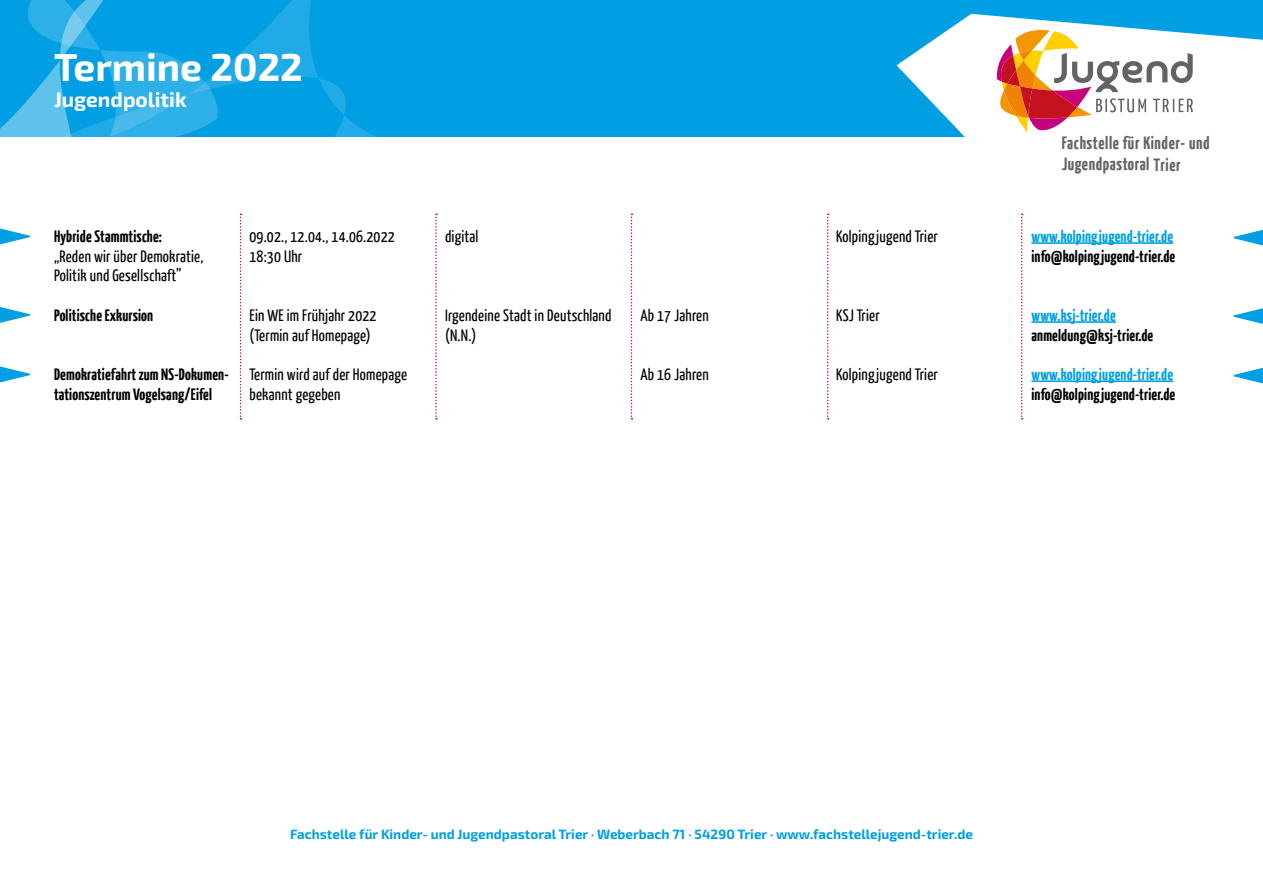
<style>
.page{position:relative;width:1263px;height:893px;background:#fff}
.page>*{position:absolute;margin:0;border:0;box-sizing:border-box;transform-origin:0 0}
.t1{font:700 39px "Exo 2.0";color:#fff}
.t2{font:700 21px "Exo 2.0";color:#fff}
.t3{font:700 17.85px "BDKJ";letter-spacing:.02em;color:#616366}
.t4{font:16.5px/19.8px "BDKJ";color:#000}
.t5{font:700 16.5px/19.8px "BDKJ";color:#000}
.t6{font:700 16.5px "BDKJ";color:#009fe3}
.t7{font:700 13.5px "Exo 2.0";color:#009fe3}
.s1{font-family:"BDKJ"}
</style>
<div class="page">
<hr style="left:1031px;top:242px;width:142px;height:2px;background:#009fe3">
<hr style="left:1031px;top:380px;width:142px;height:2px;background:#009fe3">
<hr style="left:1031px;top:321px;width:85px;height:2px;background:#009fe3">
<svg style="left:240px;top:214px;width:1px;height:206px"></svg>
<svg style="left:435px;top:214px;width:2px;height:206px"></svg>
<svg style="left:631px;top:214px;width:1px;height:206px"></svg>
<svg style="left:827px;top:214px;width:2px;height:206px"></svg>
<svg style="left:1021px;top:214px;width:2px;height:206px"></svg>
<svg style="left:0;top:228px;width:30px;height:17px"></svg>
<svg style="left:1233px;top:229px;width:30px;height:17px"></svg>
<svg style="left:0;top:307px;width:30px;height:16px"></svg>
<svg style="left:1233px;top:308px;width:30px;height:16px"></svg>
<svg style="left:0;top:366px;width:30px;height:17px"></svg>
<svg style="left:1233px;top:367px;width:30px;height:17px"></svg>
<div style="left:0;top:0;width:1263px;height:136px;background:#009fe3"></div>
<svg style="left:222px;top:0;width:274px;height:137px"></svg>
<svg style="left:0;top:0;width:222px;height:137px"></svg>
<svg style="left:896px;top:14px;width:367px;height:123px;fill:#fff"></svg>
<svg style="left:995px;top:26px;width:198px;height:107px;background:#e3c6bb"></svg>
<h1 class="t1" style="left:54px;top:44px;width:250px">Termine 2022</h1>
<p class="t2" style="left:54px;top:87px;width:134px">Jugendpolitik</p>
<p class="t3" style="left:1062px;top:131px;width:150px">Fachstelle für Kinder- und</p>
<p class="t3" style="left:1062px;top:152px;width:121px">Jugendpastoral Trier</p>
<p class="t5" style="left:54px;top:225px;width:110px">Hybride Stammtische:</p>
<p class="t4" style="left:54px;top:245px;width:151px">„Reden wir über Demokratie,<br>Politik und Gesellschaft”</p>
<p class="t4" style="left:249px;top:226px;width:147px">09.02., 12.04., 14.06.2022<br>18:30 Uhr</p>
<p class="t4" style="left:445px;top:226px;width:35px">digital</p>
<p class="t4" style="left:836px;top:226px;width:104px">Kolpingjugend Trier</p>
<p class="t6" style="left:1031px;top:225px;width:143px">www.kolpingjugend-trier.de</p>
<p class="t5" style="left:1031px;top:245px;width:145px">info@kolpingjugend-trier.de</p>
<p class="t5" style="left:54px;top:304px;width:101px">Politische Exkursion</p>
<p class="t4" style="left:249px;top:305px;width:129px">Ein WE im Frühjahr 2022 (Termin auf Homepage)</p>
<p class="t4" style="left:445px;top:305px;width:168px">Irgendeine Stadt in Deutschland (N.N.)</p>
<p class="t4" style="left:640px;top:305px;width:70px">Ab 17 Jahren</p>
<p class="t4" style="left:836px;top:305px;width:45px">KSJ Trier</p>
<p class="t6" style="left:1031px;top:304px;width:86px">www.ksj-trier.de</p>
<p class="t5" style="left:1031px;top:324px;width:123px">anmeldung@ksj-trier.de</p>
<p class="t5" style="left:54px;top:364px;width:176px">Demokratiefahrt zum NS-Dokumen&shy;tationszentrum Vogelsang/Eifel</p>
<p class="t4" style="left:249px;top:364px;width:159px">Termin wird auf der Homepage bekannt gegeben</p>
<p class="t4" style="left:640px;top:364px;width:70px">Ab 16 Jahren</p>
<p class="t4" style="left:836px;top:364px;width:104px">Kolpingjugend Trier</p>
<p class="t6" style="left:1031px;top:363px;width:143px">www.kolpingjugend-trier.de</p>
<p class="t5" style="left:1031px;top:383px;width:145px">info@kolpingjugend-trier.de</p>
<p class="t7" style="left:290px;top:826px;width:684px">Fachstelle für Kinder- und Jugendpastoral Trier <span class="s1">·</span> Weberbach 71 <span class="s1">·</span> 54290 Trier <span class="s1">·</span> www.fachstellejugend-trier.de</p>
</div>
